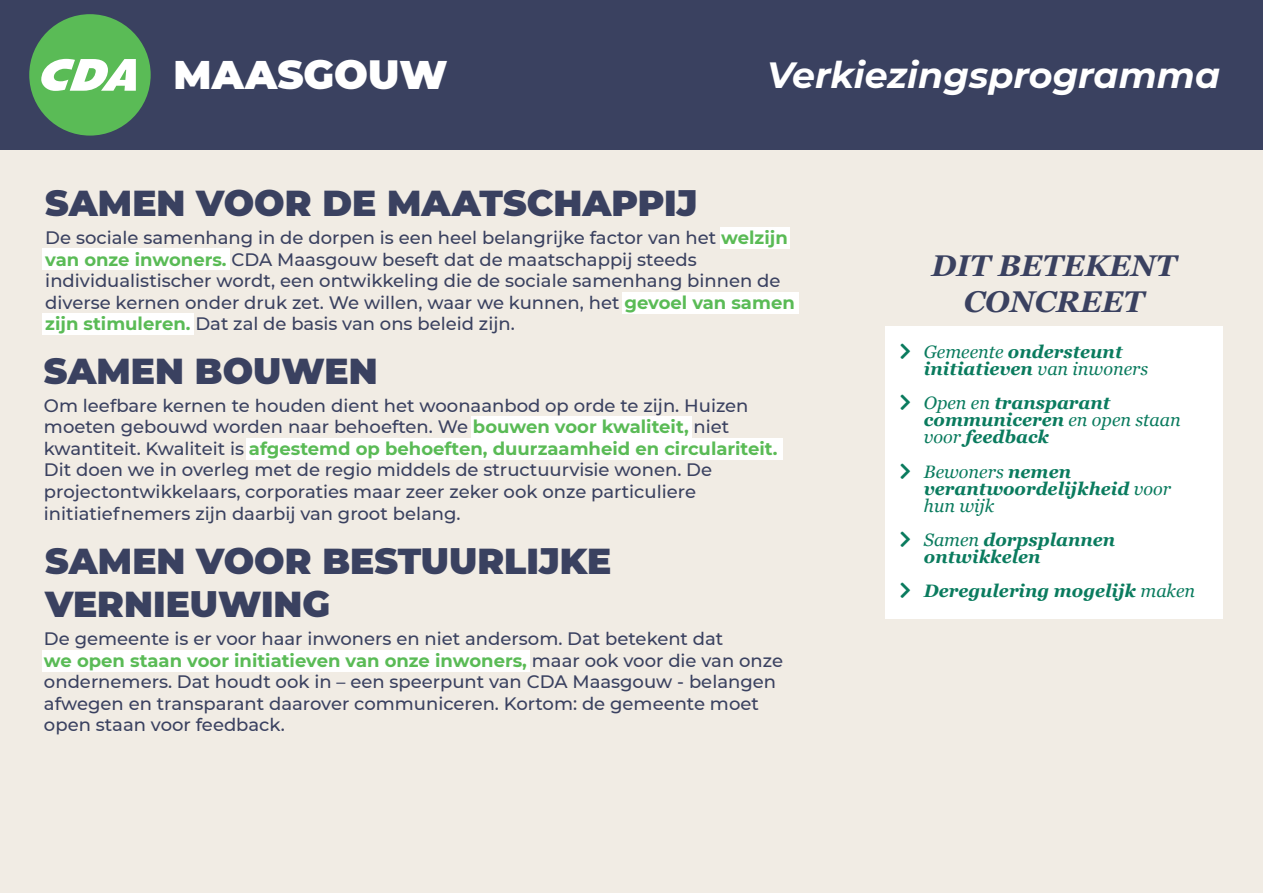
<style>
.page{position:relative;width:1263px;height:893px;background:#fff}
.page>*{position:absolute;margin:0;border:0;box-sizing:border-box;transform-origin:0 0}
.t1{font:900 39.9px "Montserrat";color:#fff}
.t2{font:italic 700 36.45px "Montserrat";color:#fff}
.t3{font:900 36px/43.2px "Montserrat";color:#3a4160}
.t4{font:italic 700 30px/36px "Georgia";color:#3a4160;text-align:center}
.t5{font:500 18px/21.6px "Montserrat";color:#3a4160}
.t6{font:italic 700 18px/17.1px "Georgia";color:#0a7b5e}
.s1{font-weight:700;color:#5abb56}
.s2{font-weight:400}
</style>
<div class="page">
<div style="left:0;top:129px;width:1263px;height:764px;background:#f1ece4"></div>
<div style="left:720px;top:227px;width:70px;height:21px;background:#fff"></div>
<div style="left:0;top:0;width:1263px;height:150px;background:#3a4160"></div>
<div style="left:42px;top:650px;width:487px;height:22px;background:#fff"></div>
<div style="left:471px;top:416px;width:221px;height:22px;background:#fff"></div>
<div style="left:885px;top:326px;width:338px;height:292px;background:#fff"></div>
<div style="left:29px;top:14px;width:122px;height:122px;background:#5abb56;border-radius:50%"></div>
<svg style="left:41px;top:59px;width:95px;height:32px"></svg>
<div style="left:622px;top:292px;width:177px;height:22px;background:#fff"></div>
<div style="left:42px;top:248px;width:188px;height:22px;background:#fff"></div>
<div style="left:42px;top:313px;width:152px;height:22px;background:#fff"></div>
<div style="left:247px;top:438px;width:536px;height:22px;background:#fff"></div>
<h1 class="t1" style="left:174px;top:45px;width:275px">MAASGOUW</h1>
<h2 class="t2" style="left:767px;top:49px;width:455px">Verkiezingsprogramma</h2>
<h3 class="t3" style="left:45px;top:179px;width:654px">SAMEN VOOR DE MAATSCHAPPIJ</h3>
<p class="t5" style="left:45px;top:226px;width:751px">De sociale samenhang in de dorpen is een heel belangrijke factor van het <span class="s1">welzijn van onze inwoners.</span> CDA Maasgouw beseft dat de maatschappij steeds individualistischer wordt, een ontwikkeling die de sociale samenhang binnen de diverse kernen onder druk zet. We willen, waar we kunnen, het <span class="s1">gevoel van samen zijn stimuleren.</span> Dat zal de basis van ons beleid zijn.</p>
<h3 class="t3" style="left:44px;top:347px;width:335px">SAMEN BOUWEN</h3>
<p class="t5" style="left:44px;top:394px;width:735px">Om leefbare kernen te houden dient het woonaanbod op orde te zijn. Huizen moeten gebouwd worden naar behoeften. We <span class="s1">bouwen voor kwaliteit,</span> niet kwantiteit. Kwaliteit is <span class="s1">afgestemd op behoeften, duurzaamheid en circulariteit.<br></span>Dit doen we in overleg met de regio middels de structuurvisie wonen. De projectontwikkelaars, corporaties maar zeer zeker ook onze particuliere initiatiefnemers zijn daarbij van groot belang.</p>
<h3 class="t3" style="left:45px;top:537px;width:568px">SAMEN VOOR BESTUURLIJKE<br>VERNIEUWING</h3>
<p class="t5" style="left:44px;top:627px;width:741px">De gemeente is er voor haar inwoners en niet andersom. Dat betekent dat<br><span class="s1">we open staan voor initiatieven van onze inwoners,</span> maar ook voor die van onze ondernemers. Dat houdt ook in – een speerpunt van CDA Maasgouw - belangen afwegen en transparant daarover communiceren. Kortom: de gemeente moet open staan voor feedback.</p>
<h3 class="t4" style="left:931px;top:246px;width:246px">DIT BETEKENT<br>CONCREET</h3>
<p class="t6" style="left:924px;top:342px;width:226px"><span class="s2">Gemeente</span> ondersteunt initiatieven <span class="s2">van inwoners</span></p>
<p class="t6" style="left:924px;top:393px;width:258px"><span class="s2">Open en</span> transparant communiceren <span class="s2">en open staan voor</span> feedback</p>
<p class="t6" style="left:924px;top:462px;width:249px"><span class="s2">Bewoners</span> nemen verantwoordelijkheid <span class="s2">voor hun wijk</span></p>
<p class="t6" style="left:924px;top:530px;width:193px"><span class="s2">Samen</span> dorpsplannen ontwikkelen</p>
<p class="t6" style="left:924px;top:582px;width:273px">Deregulering mogelijk <span class="s2">maken</span></p>
</div>
